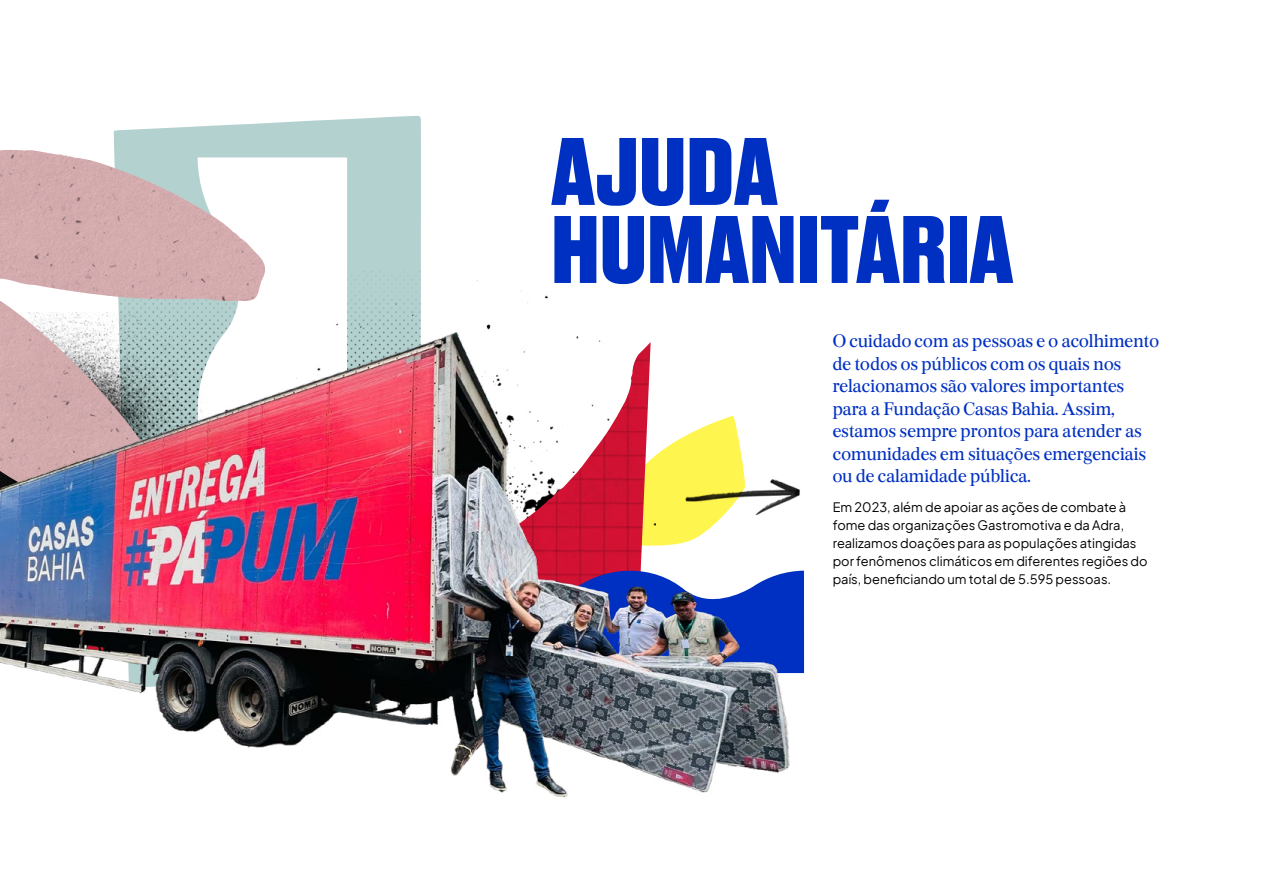
<style>
.page{position:relative;width:1263px;height:893px;background:#fff}
.page>*{position:absolute;margin:0;border:0;box-sizing:border-box;transform-origin:0 0}
.t1{font:800 90px/78px "Druk Text";letter-spacing:-.025em;color:#0030c2}
.t2{font:18px/22.5px "Burgess Pro";color:#0030c2}
.t3{font:12.9px/18px "Plus Jakarta Sans";color:#000}
</style>
<div class="page">
<svg style="left:114px;top:116px;width:307px;height:143px;fill:#b3d1cf"></svg>
<div style="left:347px;top:259px;width:74px;height:22px;background:#b3d1cf"></div>
<img style="left:347px;top:281px;width:201px;height:39px">
<svg style="left:796px;top:570px;width:8px;height:103px"></svg>
<img style="left:0;top:150px;width:267px;height:170px">
<img style="left:796px;top:488px;width:4px;height:10px">
<img style="left:0;top:320px;width:796px;height:478px">
<h1 class="t1" style="left:550px;top:126px;width:466px">AJUDA<br>HUMANITÁRIA</h1>
<p class="t2" style="left:833px;top:330px;width:328px">O cuidado com as pessoas e o acolhimento de todos os públicos com os quais nos relacionamos são valores importantes para a Fundação Casas Bahia. Assim, estamos sempre prontos para atender as comunidades em situações emergenciais ou de calamidade pública.</p>
<p class="t3" style="left:833px;top:497px;width:316px">Em 2023, além de apoiar as ações de combate à fome das organizações Gastromotiva e da Adra, realizamos doações para as populações atingidas por fenômenos climáticos em diferentes regiões do país, beneficiando um total de 5.595 pessoas.</p>
</div>
